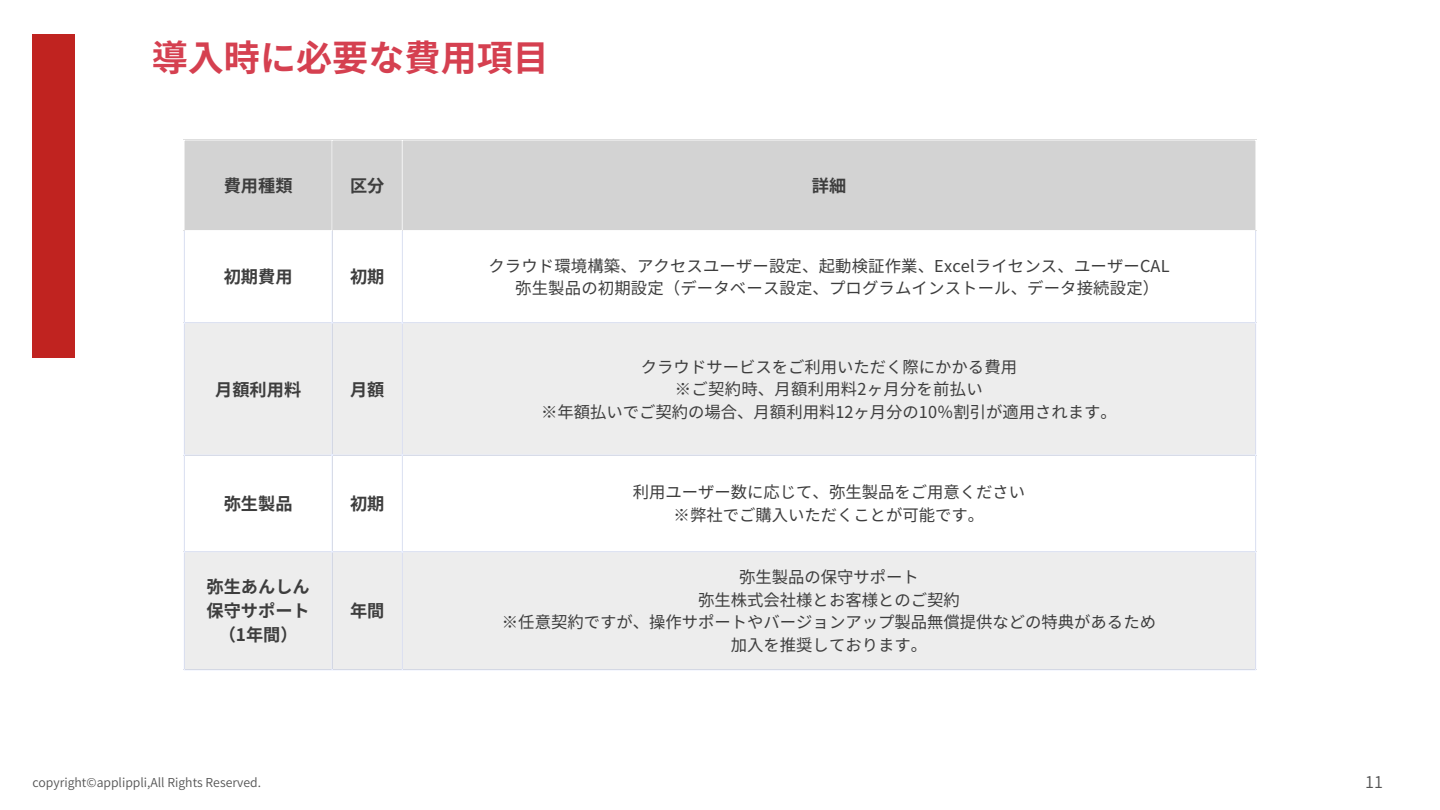
<style>
.page{position:relative;width:1440px;height:810px;background:#fff}
.page>*{position:absolute;margin:0;border:0;box-sizing:border-box;transform-origin:0 0}
.t1{font:700 36.1px "Noto Sans JP";color:#d54050}
.t2{font:700 17.2px "Noto Sans JP";color:#3d3d3d}
.t3{font:16.4px "Noto Sans JP";color:#3d3d3d}
.t4{font:16.2px "Source Han Sans JP";color:#545454}
.t5{font:600 12.3px "Noto Sans JP";color:#545454}
.s1{font-weight:600}
</style>
<div class="page">
<div style="left:185px;top:141px;width:1070px;height:89px;background:#d3d3d3"></div>
<div style="left:185px;top:323px;width:1070px;height:347px;background:#ededed"></div>
<svg style="left:185px;top:456px;width:1070px;height:95px"></svg>
<hr style="left:332px;top:140px;width:1px;height:90px;background:#fff">
<hr style="left:402px;top:140px;width:1px;height:90px;background:#fff">
<hr style="left:184px;top:231px;width:1px;height:439px;background:#e6ecff">
<hr style="left:332px;top:231px;width:1px;height:439px;background:#e6ecff">
<hr style="left:402px;top:231px;width:1px;height:439px;background:#e6ecff">
<hr style="left:1255px;top:231px;width:1px;height:439px;background:#e6ecff">
<hr style="left:184px;top:322px;width:1072px;height:1px;background:#e6ecff">
<hr style="left:184px;top:455px;width:1072px;height:1px;background:#e6ecff">
<hr style="left:184px;top:551px;width:1072px;height:1px;background:#e6ecff">
<hr style="left:184px;top:670px;width:1072px;height:1px;background:#e6ecff">
<div style="left:32px;top:34px;width:42px;height:324px;background:#c02320"></div>
<p class="t1" style="left:152px;top:29px;width:388px">導入時に必要な費用項目</p>
<p class="t2" style="left:224px;top:172px;width:70px">費用種類</p>
<h1 class="t2" style="left:350px;top:172px;width:36px">区分</h1>
<p class="t2" style="left:812px;top:172px;width:36px">詳細</p>
<p class="t2" style="left:224px;top:263px;width:68px">初期費用</p>
<p class="t2" style="left:350px;top:263px;width:36px">初期</p>
<p class="t2" style="left:215px;top:376px;width:88px">月額利用料</p>
<p class="t2" style="left:350px;top:376px;width:36px">月額</p>
<p class="t2" style="left:224px;top:490px;width:70px">弥生製品</p>
<p class="t2" style="left:350px;top:490px;width:36px">初期</p>
<p class="t2" style="left:207px;top:573px;width:105px">弥生あんしん</p>
<p class="t2" style="left:207px;top:597px;width:105px">保守サポート</p>
<p class="t2" style="left:219px;top:621px;width:80px">（1年間）</p>
<p class="t2" style="left:350px;top:597px;width:36px">年間</p>
<p class="t3" style="left:488px;top:253px;width:683px">クラウド環境構築、アクセスユーザー設定、起動検証作業、Excelライセンス、ユーザーCAL</p>
<p class="t3" style="left:515px;top:275px;width:645px">弥生製品の初期設定（データベース設定、プログラムインストール、データ接続設定）</p>
<p class="t3" style="left:641px;top:354px;width:375px">クラウドサービスをご利用いただく際にかかる費用</p>
<p class="t3" style="left:675px;top:376px;width:309px"><span class="s1">※</span>ご契約時、月額利用料2ヶ月分を前払い</p>
<p class="t3" style="left:541px;top:399px;width:577px">※年額払いでご契約の場合、月額利用料12ヶ月分の10％割引が適用されます。</p>
<p class="t3" style="left:633px;top:479px;width:394px">利用ユーザー数に応じて、弥生製品をご用意ください</p>
<p class="t3" style="left:674px;top:502px;width:312px">※弊社でご購入いただくことが可能です。</p>
<p class="t3" style="left:739px;top:564px;width:181px">弥生製品の保守サポート</p>
<p class="t3" style="left:698px;top:587px;width:263px">弥生株式会社様とお客様とのご契約</p>
<p class="t3" style="left:502px;top:609px;width:656px">※任意契約ですが、操作サポートやバージョンアップ製品無償提供などの特典があるため</p>
<p class="t3" style="left:731px;top:632px;width:198px">加入を推奨しております。</p>
<p class="t5" style="left:32px;top:772px;width:230px">copyright©applippli,All Rights Reserved.</p>
<p class="t4" style="left:1365px;top:770px;width:19px">11</p>
</div>
